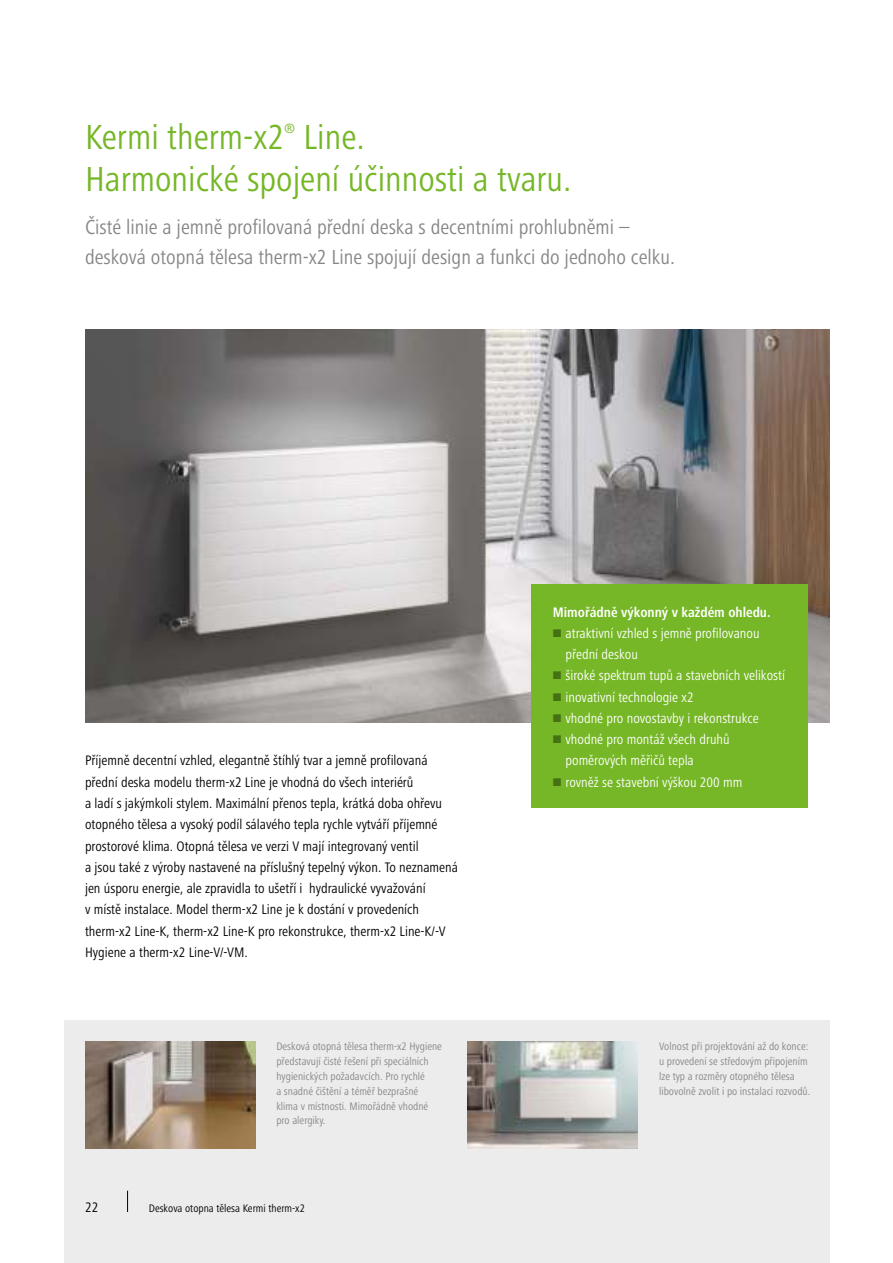
<style>
.page{position:relative;width:893px;height:1263px;background:#fff}
.page>*{position:absolute;margin:0;border:0;box-sizing:border-box;transform-origin:0 0}
.t1{font:condensed 36px/42.5px "Frutiger Next LTW1 G";color:#75b726;text-align:center}
.t2{font:condensed 21px/29.7px "Frutiger Next LTW1 G";color:#868686}
.t3{font:condensed 14.25px/21.3px "Frutiger Next LTW1 G";color:#000}
.t4{font:condensed 14.25px/21.3px "Frutiger Next LTW1 G";color:#fff}
.t5{font:700 condensed 14.25px "Frutiger Next LTW1 G";color:#fff}
.t6{font:condensed 13.95px "Frutiger Next LTW1 G";color:#75b726}
.t7{font:condensed 11.25px/14.9px "Frutiger Next LTW1 G";color:#868686}
.t8{font:condensed 11.25px "Frutiger Next LTW1 G";color:#000}
</style>
<div class="page">
<div style="left:64px;top:1020px;width:765px;height:243px;background:#ececec"></div>
<img style="left:85px;top:330px;width:744px;height:393px">
<img style="left:85px;top:1042px;width:170px;height:106px">
<img style="left:468px;top:1042px;width:170px;height:106px">
<div style="left:531px;top:585px;width:277px;height:223px;background:#75b726"></div>
<svg style="left:127px;top:1191px;width:1px;height:21px"></svg>
<h1 class="t1" style="left:85px;top:116px;width:201px">Kermi therm-x2</h1>
<p class="t6" style="left:284px;top:121px;width:12px">®</p>
<h1 class="t1" style="left:85px;top:116px;width:488px">Line.<br>Harmonické spojení účinnosti a tvaru.</h1>
<h2 class="t2" style="left:85px;top:212px;width:591px">Čisté linie a jemně profilovaná přední deska s decentními prohlubněmi – desková otopná tělesa therm-x2 Line spojují design a funkci do jednoho celku.</h2>
<p class="t3" style="left:85px;top:750px;width:374px">Příjemně decentní vzhled, elegantně štíhlý tvar a jemně profilovaná přední deska modelu therm-x2 Line je vhodná do všech interiérů<br>a ladí s jakýmkoli stylem. Maximální přenos tepla, krátká doba ohřevu otopného tělesa a vysoký podíl sálavého tepla rychle vytváří příjemné prostorové klima. Otopná tělesa ve verzi V mají integrovaný ventil<br>a jsou také z výroby nastavené na příslušný tepelný výkon. To neznamená jen úsporu energie, ale zpravidla to ušetří i hydraulické vyvažování<br>v místě instalace. Model therm-x2 Line je k dostání v provedeních therm-x2 Line-K, therm-x2 Line-K pro rekonstrukce, therm-x2 Line-K/-V Hygiene a therm-x2 Line-V/-VM.</p>
<p class="t5" style="left:553px;top:604px;width:219px">Mimořádně výkonný v každém ohledu.</p>
<p class="t4" style="left:566px;top:623px;width:221px">atraktivní vzhled s jemně profilovanou přední deskou<br>široké spektrum tupů a stavebních velikostí inovativní technologie x2<br>vhodné pro novostavby i rekonstrukce vhodné pro montáž všech druhů poměrových měřičů tepla<br>rovněž se stavební výškou 200 mm</p>
<p class="t7" style="left:276px;top:1039px;width:167px">Desková otopná tělesa therm-x2 Hygiene představují čisté řešení při speciálních hygienických požadavcích. Pro rychlé<br>a snadné čištění a téměř bezprašné klima v místnosti. Mimořádně vhodné pro alergiky.</p>
<p class="t7" style="left:659px;top:1039px;width:153px">Volnost při projektování až do konce: u provedení se středovým připojením lze typ a rozměry otopného tělesa libovolně zvolit i po instalaci rozvodů.</p>
<p class="t3" style="left:85px;top:1197px;width:15px">22</p>
<p class="t8" style="left:149px;top:1202px;width:158px">Deskova otopna tělesa Kermi therm-x2</p>
</div>
